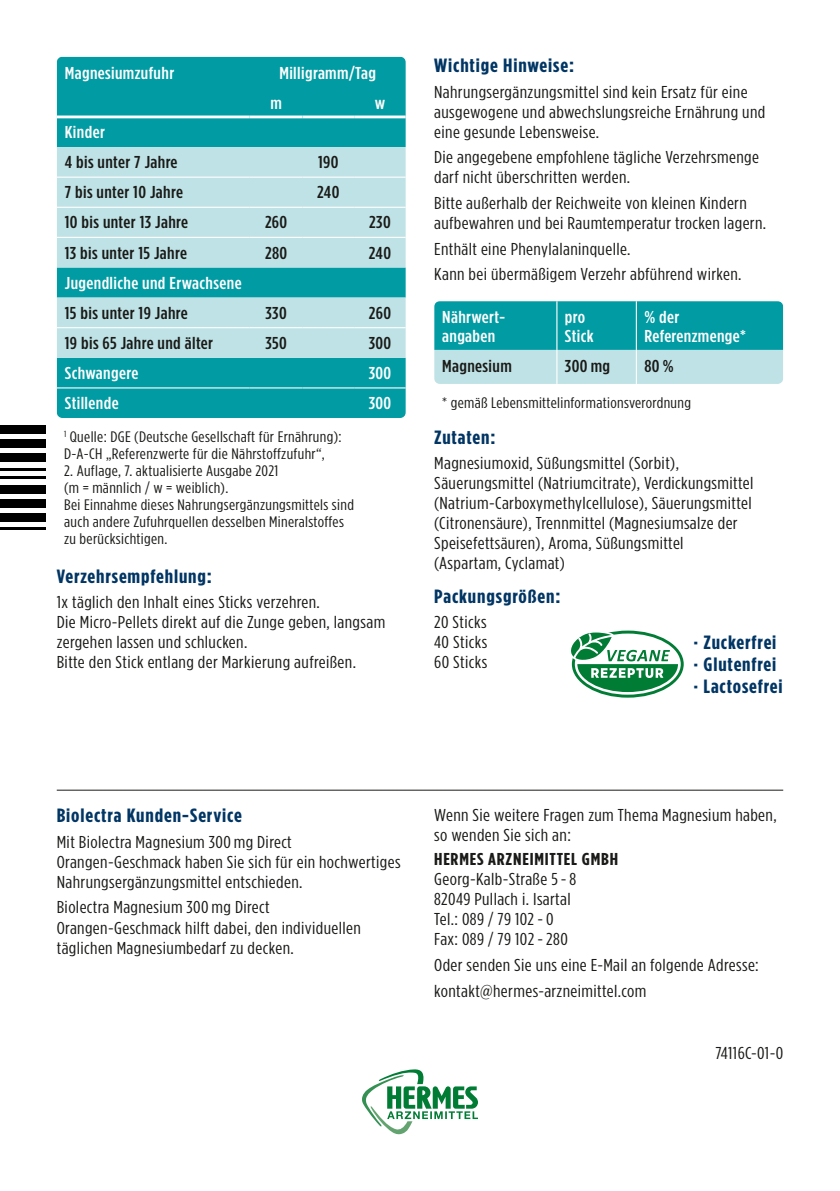
<style>
.page{position:relative;width:840px;height:1191px;background:#fff}
.page>*{position:absolute;margin:0;border:0;box-sizing:border-box;transform-origin:0 0}
.t1{font:700 19.2px/22px "Gotham Condensed";letter-spacing:.04em;color:#003564;scale:1.15 1}
.t2{font:17.2px/20px "Gotham Condensed";letter-spacing:.02em;color:#1a1a18;scale:1.15 1}
.t3{font:500 17.2px "Gotham Condensed";letter-spacing:.02em;color:#1a1a18;scale:1.15 1}
.t4{font:500 17.2px/19px "Gotham Condensed";letter-spacing:.02em;color:#fff;scale:1.15 1}
.t5{font:700 17.2px "Gotham Condensed";letter-spacing:.04em;color:#1a1a18;scale:1.15 1}
.t6{font:15.2px/17px "Gotham Condensed";letter-spacing:.02em;color:#1a1a18;scale:1.15 1}
</style>
<div class="page">
<svg style="left:362px;top:1069px;width:115px;height:66px"></svg>
<div style="left:57px;top:57px;width:348px;height:361px;background:#009ba3"></div>
<svg style="left:57px;top:147px;width:348px;height:211px;background:#a3d8db"></svg>
<hr style="left:57px;top:115px;width:192px;height:3px;background:#fff">
<hr style="left:249px;top:115px;width:53px;height:3px;background:#fff">
<hr style="left:302px;top:115px;width:52px;height:3px;background:#fff">
<hr style="left:354px;top:115px;width:51px;height:3px;background:#fff">
<hr style="left:57px;top:177px;width:192px;height:1px;background:#fff">
<hr style="left:249px;top:177px;width:53px;height:1px;background:#fff">
<hr style="left:302px;top:177px;width:52px;height:1px;background:#fff">
<hr style="left:354px;top:177px;width:51px;height:1px;background:#fff">
<hr style="left:57px;top:207px;width:192px;height:1px;background:#fff">
<hr style="left:249px;top:207px;width:53px;height:1px;background:#fff">
<hr style="left:302px;top:207px;width:52px;height:1px;background:#fff">
<hr style="left:354px;top:207px;width:51px;height:1px;background:#fff">
<hr style="left:57px;top:237px;width:192px;height:1px;background:#fff">
<hr style="left:249px;top:237px;width:53px;height:1px;background:#fff">
<hr style="left:302px;top:237px;width:52px;height:1px;background:#fff">
<hr style="left:354px;top:237px;width:51px;height:1px;background:#fff">
<hr style="left:57px;top:327px;width:192px;height:1px;background:#fff">
<hr style="left:249px;top:327px;width:53px;height:1px;background:#fff">
<hr style="left:302px;top:327px;width:52px;height:1px;background:#fff">
<hr style="left:354px;top:327px;width:51px;height:1px;background:#fff">
<hr style="left:57px;top:387px;width:192px;height:1px;background:#fff">
<hr style="left:249px;top:387px;width:53px;height:1px;background:#fff">
<hr style="left:302px;top:387px;width:52px;height:1px;background:#fff">
<hr style="left:354px;top:387px;width:51px;height:1px;background:#fff">
<svg style="left:434px;top:301px;width:348px;height:83px;background:#50b8be"></svg>
<hr style="left:556px;top:301px;width:1px;height:49px;background:#fff">
<hr style="left:635px;top:301px;width:1px;height:49px;background:#fff">
<hr style="left:556px;top:350px;width:1px;height:34px;background:#fff">
<hr style="left:635px;top:350px;width:1px;height:34px;background:#fff">
<hr style="left:57px;top:789px;width:725px;height:1px;background:#1a1a18">
<div style="left:0;top:425px;width:45px;height:9px;background:#000"></div>
<div style="left:0;top:439px;width:45px;height:9px;background:#000"></div>
<div style="left:0;top:454px;width:45px;height:8px;background:#000"></div>
<hr style="left:0;top:468px;width:45px;height:3px;background:#000">
<hr style="left:0;top:476px;width:45px;height:3px;background:#000">
<div style="left:0;top:485px;width:45px;height:8px;background:#000"></div>
<div style="left:0;top:499px;width:45px;height:8px;background:#000"></div>
<div style="left:0;top:513px;width:45px;height:9px;background:#000"></div>
<hr style="left:0;top:527px;width:45px;height:3px;background:#000">
<svg style="left:571px;top:630px;width:112px;height:67px"></svg>
<p class="t4" style="left:65px;top:63px;width:97px">Magnesiumzufuhr</p>
<p class="t4" style="left:270px;top:58px;width:93px;line-height:30px;text-indent:9px">Milligramm/Tag m</p>
<p class="t4" style="left:374px;top:93px;width:11px">w</p>
<p class="t4" style="left:65px;top:122px;width:36px">Kinder</p>
<p class="t3" style="left:65px;top:152px;width:99px">4 bis unter 7 Jahre</p>
<p class="t3" style="left:318px;top:152px;width:19px">190</p>
<p class="t3" style="left:65px;top:182px;width:104px">7 bis unter 10 Jahre</p>
<p class="t3" style="left:317px;top:182px;width:21px">240</p>
<p class="t3" style="left:65px;top:212px;width:109px">10 bis unter 13 Jahre</p>
<p class="t3" style="left:265px;top:212px;width:21px">260</p>
<p class="t3" style="left:369px;top:212px;width:20px">230</p>
<p class="t3" style="left:65px;top:242px;width:108px">13 bis unter 15 Jahre</p>
<p class="t3" style="left:265px;top:242px;width:21px">280</p>
<p class="t3" style="left:369px;top:242px;width:21px">240</p>
<p class="t4" style="left:65px;top:273px;width:155px">Jugendliche und Erwachsene</p>
<p class="t3" style="left:65px;top:303px;width:108px">15 bis unter 19 Jahre</p>
<p class="t3" style="left:265px;top:303px;width:20px">330</p>
<p class="t3" style="left:369px;top:303px;width:21px">260</p>
<p class="t3" style="left:65px;top:333px;width:130px">19 bis 65 Jahre und älter</p>
<p class="t3" style="left:265px;top:333px;width:20px">350</p>
<p class="t3" style="left:368px;top:333px;width:21px">300</p>
<p class="t4" style="left:65px;top:363px;width:65px">Schwangere</p>
<p class="t4" style="left:368px;top:363px;width:21px">300</p>
<p class="t4" style="left:65px;top:393px;width:48px">Stillende</p>
<p class="t4" style="left:368px;top:393px;width:21px">300</p>
<p class="t6" style="left:64px;top:428px;width:242px"><sup>1</sup> Quelle: DGE (Deutsche Gesellschaft für Ernährung):<br>D-A-CH „Referenzwerte für die Nährstoffzufuhr“,</p>
<p class="t6" style="left:64px;top:462px;width:253px">2. Auflage, 7. aktualisierte Ausgabe 2021<br>(m = männlich / w = weiblich).<br>Bei Einnahme dieses Nahrungsergänzungsmittels sind auch andere Zufuhrquellen desselben Mineralstoffes zu berücksichtigen.</p>
<p class="t1" style="left:57px;top:565px;width:136px">Verzehrsempfehlung:</p>
<p class="t2" style="left:57px;top:592px;width:287px">1x täglich den Inhalt eines Sticks verzehren.<br>Die Micro-Pellets direkt auf die Zunge geben, langsam zergehen lassen und schlucken.<br>Bitte den Stick entlang der Markierung aufreißen.</p>
<p class="t1" style="left:434px;top:54px;width:123px">Wichtige Hinweise:</p>
<p class="t2" style="left:434px;top:82px;width:289px">Nahrungsergänzungsmittel sind kein Ersatz für eine ausgewogene und abwechslungsreiche Ernährung und eine gesunde Lebensweise.</p>
<p class="t2" style="left:434px;top:147px;width:284px">Die angegebene empfohlene tägliche Verzehrsmenge darf nicht überschritten werden.</p>
<p class="t2" style="left:434px;top:193px;width:290px">Bitte außerhalb der Reichweite von kleinen Kindern aufbewahren und bei Raumtemperatur trocken lagern.</p>
<p class="t2" style="left:434px;top:236px;width:269px;line-height:25.6px">Enthält eine Phenylalaninquelle.<br>Kann bei übermäßigem Verzehr abführend wirken.</p>
<p class="t4" style="left:442px;top:307px;width:57px">Nährwert&shy;angaben</p>
<p class="t4" style="left:564px;top:307px;width:27px">pro<br>Stick</p>
<p class="t4" style="left:644px;top:307px;width:90px">% der<br>Referenzmenge*</p>
<p class="t3" style="left:442px;top:356px;width:62px">Magnesium</p>
<p class="t3" style="left:564px;top:356px;width:41px">300 mg</p>
<p class="t3" style="left:644px;top:356px;width:27px">80 %</p>
<p class="t6" style="left:442px;top:394px;width:218px">* gemäß Lebensmittelinformationsverordnung</p>
<p class="t1" style="left:434px;top:426px;width:55px">Zutaten:</p>
<p class="t2" style="left:434px;top:453px;width:279px">Magnesiumoxid, Süßungsmittel (Sorbit), Säuerungsmittel (Natriumcitrate), Verdickungsmittel (Natrium-Carboxymethylcellulose), Säuerungsmittel (Citronensäure), Trennmittel (Magnesiumsalze der Speisefettsäuren), Aroma, Süßungsmittel (Aspartam, Cyclamat)</p>
<p class="t1" style="left:434px;top:585px;width:111px">Packungsgrößen:</p>
<p class="t2" style="left:434px;top:612px;width:48px;text-align:justify">20 Sticks 40 Sticks 60 Sticks</p>
<p class="t1" style="left:693px;top:631px;width:79px">· Zuckerfrei · Glutenfrei · Lactosefrei</p>
<p class="t1" style="left:57px;top:804px;width:162px">Biolectra Kunden-Service</p>
<p class="t2" style="left:57px;top:831px;width:300px">Mit Biolectra Magnesium 300 mg Direct<br>Orangen-Geschmack haben Sie sich für ein hochwertiges<br>Nahrungsergänzungsmittel entschieden.</p>
<p class="t2" style="left:57px;top:897px;width:266px">Biolectra Magnesium 300 mg Direct<br>Orangen-Geschmack hilft dabei, den individuellen täglichen Magnesiumbedarf zu decken.</p>
<p class="t2" style="left:434px;top:804px;width:299px">Wenn Sie weitere Fragen zum Thema Magnesium haben, so wenden Sie sich an:</p>
<p class="t5" style="left:434px;top:849px;width:161px">HERMES ARZNEIMITTEL GMBH</p>
<p class="t2" style="left:434px;top:869px;width:125px">Georg-Kalb-Straße 5 - 8<br>82049 Pullach i. Isartal<br>Tel.: 089 / 79 102-0<br>Fax: 089 / 79 102-280</p>
<p class="t2" style="left:434px;top:952px;width:283px;line-height:25.6px">Oder senden Sie uns eine E-Mail an folgende Adresse: kontakt@hermes-arzneimittel.com</p>
<p class="t2" style="left:715px;top:1042px;width:60px">74116C-01-0</p>
</div>
